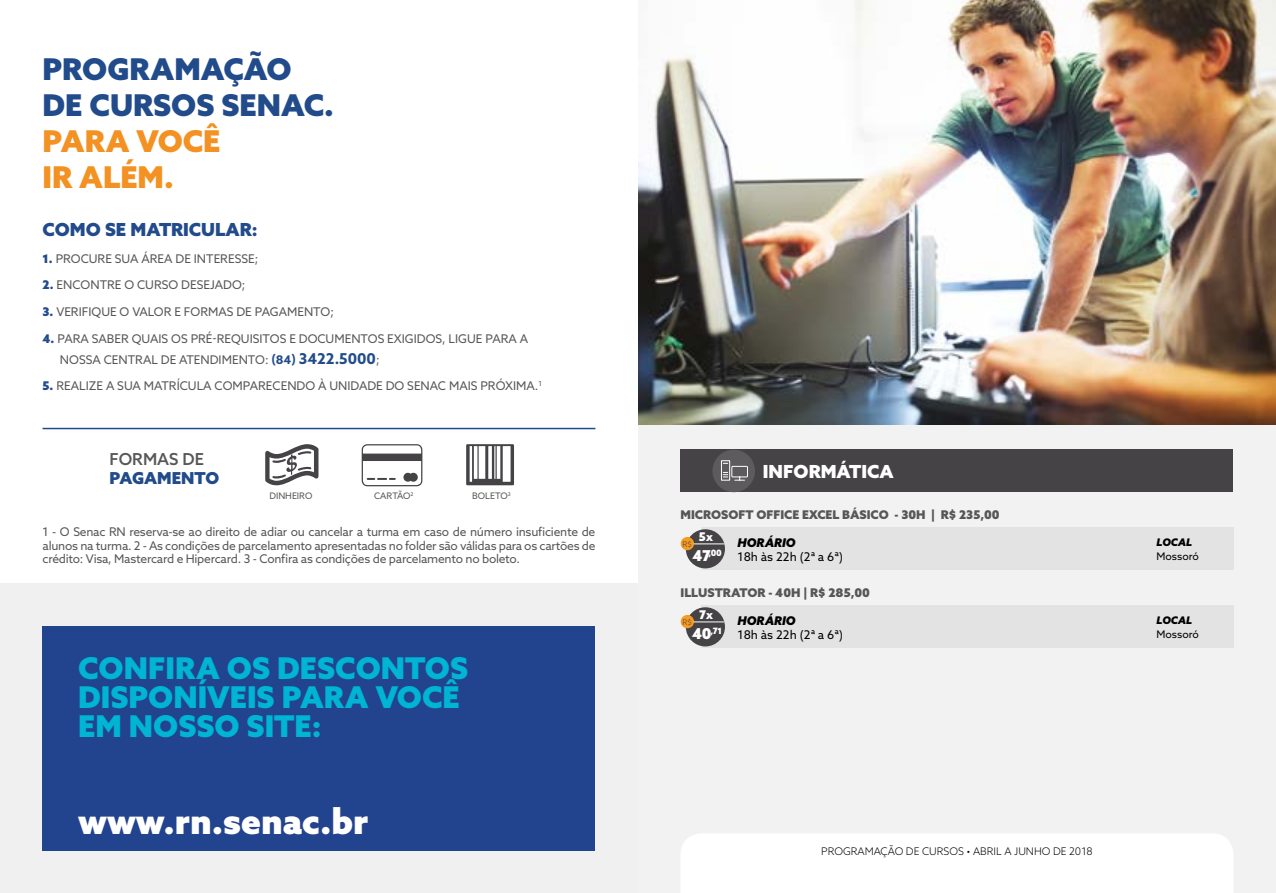
<style>
.page{position:relative;width:1276px;height:893px;background:#fff}
.page>*{position:absolute;margin:0;border:0;box-sizing:border-box;transform-origin:0 0}
.t1{font:900 35.25px "Azo Sans";color:#fff}
.t2{font:900 30px/29.2px "Azo Sans";color:#00b4d4}
.t3{font:900 30px/36px "Azo Sans";color:#214b8b}
.t4{font:900 30px/36px "Azo Sans";color:#f39122}
.t5{font:900 18px "Azo Sans";color:#214b8b}
.t6{font:900 18px "Azo Sans";color:#fff}
.t7{font:900 16.5px "Azo Sans";color:#214b8b}
.t8{font:500 16.5px "Azo Sans";color:#575756}
.t9{font:12px/13.5px "Azo Sans";color:#575756}
.t10{font:900 12px "Azo Sans";color:#575756}
.t11{font:12px "Azo Sans";color:#000}
.t12{font:italic 900 12px "Azo Sans";color:#000}
.t13{font:900 12px "Azo Sans";color:#fff}
.t14{font:300 10.5px "Azo Sans";color:#000}
.t15{font:10.5px "Azo Sans";color:#000}
.t16{font:italic 900 10.5px "Azo Sans";color:#000}
.t17{font:9px "Azo Sans";color:#575756}
.t18{font:900 8.7px "Azo Sans";color:#fff}
.t19{font:300 7.8px "Azo Sans";color:#454346}
.s1{font-weight:900;color:#214b8b}
.s2{font-weight:700;color:#214b8b}
.s3{font-weight:700;font-size:15px;color:#214b8b}
.s4{font-size:15px}
</style>
<div class="page">
<div style="left:638px;top:0;width:638px;height:893px;background:#f2f2f2"></div>
<div style="left:0;top:584px;width:638px;height:309px;background:#f0f0f0"></div>
<div style="left:43px;top:626px;width:552px;height:224px;background:#22438e"></div>
<svg style="left:265px;top:444px;width:53px;height:41px"></svg>
<svg style="left:362px;top:444px;width:60px;height:42px"></svg>
<svg style="left:466px;top:444px;width:48px;height:41px"></svg>
<svg style="left:470px;top:446px;width:40px;height:36px"></svg>
<hr style="left:43px;top:428px;width:552px;height:1px;background:#214b8b">
<img style="left:638px;top:0;width:638px;height:424px">
<div style="left:680px;top:450px;width:553px;height:42px;background:#454346"></div>
<div style="left:712px;top:450px;width:43px;height:42px;background:#5e5b5e;border-radius:50%"></div>
<svg style="left:721px;top:460px;width:27px;height:21px"></svg>
<div style="left:701px;top:527px;width:532px;height:43px;background:#e3e3e3"></div>
<div style="left:701px;top:605px;width:532px;height:43px;background:#e3e3e3"></div>
<div style="left:686px;top:529px;width:39px;height:39px;background:#454346;border-radius:50%"></div>
<div style="left:681px;top:537px;width:13px;height:13px;background:#f59a23;border-radius:50%"></div>
<hr style="left:693px;top:544px;width:31px;height:1px;background:#fff">
<div style="left:686px;top:607px;width:39px;height:39px;background:#454346;border-radius:50%"></div>
<div style="left:681px;top:615px;width:13px;height:13px;background:#f59a23;border-radius:50%"></div>
<hr style="left:693px;top:622px;width:31px;height:1px;background:#fff">
<div style="left:681px;top:834px;width:552px;height:59px;background:#fff"></div>
<h2 class="t3" style="left:43px;top:50px;width:293px">PROGRAMAÇÃO<br>DE CURSOS SENAC.</h2>
<h2 class="t4" style="left:43px;top:122px;width:179px">PARA VOCÊ<br>IR ALÉM.</h2>
<h3 class="t5" style="left:43px;top:218px;width:217px">COMO SE MATRICULAR:</h3>
<p class="t9" style="left:43px;top:252px;width:217px"><span class="s1">1.</span> PROCURE SUA ÁREA DE INTERESSE;</p>
<p class="t9" style="left:43px;top:278px;width:204px"><span class="s1">2.</span> ENCONTRE O CURSO DESEJADO;</p>
<p class="t9" style="left:43px;top:305px;width:293px"><span class="s1">3.</span> VERIFIQUE O VALOR E FORMAS DE PAGAMENTO;</p>
<p class="t9" style="left:60px;top:328px;width:470px;line-height:20.7px;text-indent:-17px"><span class="s1">4.</span> PARA SABER QUAIS OS PRÉ-REQUISITOS E DOCUMENTOS EXIGIDOS, LIGUE PARA A<br>NOSSA CENTRAL DE ATENDIMENTO: <span class="s2">(84)</span> <span class="s3">3422.5000</span>;</p>
<p class="t9" style="left:43px;top:379px;width:501px"><span class="s1">5.</span> REALIZE A SUA MATRÍCULA COMPARECENDO À UNIDADE DO SENAC MAIS PRÓXIMA.<sup>1</sup></p>
<h3 class="t8" style="left:109px;top:448px;width:96px">FORMAS DE</h3>
<h3 class="t7" style="left:109px;top:467px;width:111px">PAGAMENTO</h3>
<p class="t17" style="left:269px;top:490px;width:45px">DINHEIRO</p>
<p class="t17" style="left:374px;top:490px;width:41px">CARTÃO<sup>2</sup></p>
<p class="t17" style="left:472px;top:490px;width:40px">BOLETO<sup>3</sup></p>
<p class="t9" style="left:43px;top:525px;width:554px;text-align:justify">1 - O Senac RN reserva-se ao direito de adiar ou cancelar a turma em caso de número insuficiente de alunos na turma. 2 - As condições de parcelamento apresentadas no folder são válidas para os cartões de crédito: Visa, Mastercard e Hipercard. 3 - Confira as condições de parcelamento no boleto.</p>
<h2 class="t2" style="left:78px;top:653px;width:391px">CONFIRA OS DESCONTOS<br>DISPONÍVEIS PARA VOCÊ<br>EM NOSSO SITE:</h2>
<h1 class="t1" style="left:78px;top:798px;width:292px">www.rn.senac.br</h1>
<h3 class="t6" style="left:763px;top:459px;width:132px">INFORMÁTICA</h3>
<p class="t10" style="left:680px;top:506px;width:321px">MICROSOFT OFFICE EXCEL BÁSICO - 30H | R$ 235,00</p>
<p class="t13" style="left:699px;top:529px;width:15px">5x</p>
<p class="t18" style="left:692px;top:547px;width:31px"><span class="s4">47</span>,00</p>
<p class="t19" style="left:682px;top:539px;width:11px">R$</p>
<p class="t12" style="left:737px;top:535px;width:60px">HORÁRIO</p>
<p class="t11" style="left:737px;top:549px;width:107px">18h às 22h (2ª a 6ª)</p>
<p class="t10" style="left:680px;top:584px;width:191px">ILLUSTRATOR - 40H | R$ 285,00</p>
<p class="t13" style="left:699px;top:607px;width:15px">7x</p>
<p class="t18" style="left:692px;top:625px;width:32px"><span class="s4">40</span>,71</p>
<p class="t19" style="left:682px;top:617px;width:11px">R$</p>
<p class="t12" style="left:737px;top:613px;width:60px">HORÁRIO</p>
<p class="t11" style="left:737px;top:627px;width:107px">18h às 22h (2ª a 6ª)</p>
<p class="t16" style="left:1156px;top:535px;width:37px">LOCAL</p>
<p class="t15" style="left:1156px;top:549px;width:44px">Mossoró</p>
<p class="t16" style="left:1156px;top:613px;width:37px">LOCAL</p>
<p class="t15" style="left:1156px;top:627px;width:44px">Mossoró</p>
<p class="t14" style="left:821px;top:844px;width:273px">PROGRAMAÇÃO DE CURSOS • ABRIL A JUNHO DE 2018</p>
</div>
